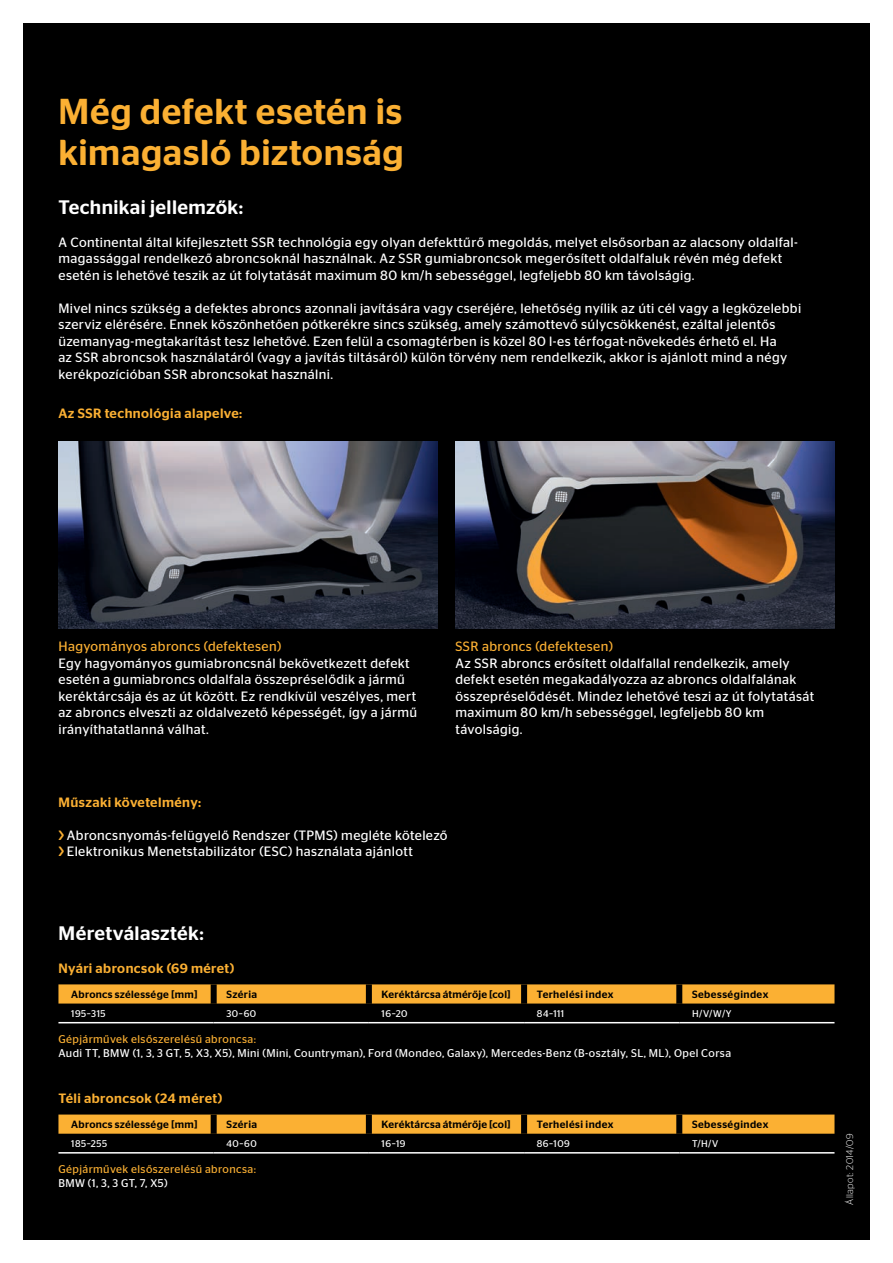
<style>
.page{position:relative;width:893px;height:1263px;background:#fff}
.page>*{position:absolute;margin:0;border:0;box-sizing:border-box;transform-origin:0 0}
.t1{font:500 36px/41.2px "Continental Stag Sans";letter-spacing:.02em;color:#fbb033}
.t2{font:500 19.5px "Continental Stag Sans";letter-spacing:.02em;color:#fff}
.t3{font:13.5px/16.5px "Continental Stag Sans";letter-spacing:.025em;color:#fff}
.t4{font:500 13.5px "Continental Stag Sans";letter-spacing:.03em;color:#fbb033}
.t5{font:13.5px "Continental Stag Sans";letter-spacing:.03em;color:#fbb033}
.t6{font:11.25px "Continental Stag Sans";letter-spacing:.035em;color:#fff}
.t7{font:11.25px "Continental Stag Sans";letter-spacing:.035em;color:#fbb033}
.t8{font:500 10.5px "Continental Stag Sans";letter-spacing:.03em;color:#000}
.t9{font:9.75px "Continental Stag Sans";letter-spacing:.055em;color:#fff}
.t10{font:300 9.75px "Continental Stag Sans";letter-spacing:.03em;color:#fff}
.s1{font-weight:500;color:#fbb033}
</style>
<div class="page">
<div style="left:23px;top:23px;width:847px;height:1216px;background:#000"></div>
<img style="left:455px;top:442px;width:379px;height:187px">
<img style="left:59px;top:442px;width:379px;height:187px">
<div style="left:58px;top:984px;width:776px;height:19px;background:#fbb033"></div>
<div style="left:211px;top:984px;width:6px;height:19px;background:#000"></div>
<div style="left:366px;top:984px;width:6px;height:19px;background:#000"></div>
<div style="left:521px;top:984px;width:6px;height:19px;background:#000"></div>
<div style="left:676px;top:984px;width:6px;height:19px;background:#000"></div>
<hr style="left:58px;top:1022px;width:156px;height:1px;background:#fff">
<hr style="left:214px;top:1022px;width:155px;height:1px;background:#fff">
<hr style="left:369px;top:1022px;width:155px;height:1px;background:#fff">
<hr style="left:524px;top:1022px;width:155px;height:1px;background:#fff">
<hr style="left:679px;top:1022px;width:155px;height:1px;background:#fff">
<svg style="left:58px;top:1114px;width:776px;height:20px;background:#efa830"></svg>
<div style="left:211px;top:1114px;width:6px;height:20px;background:#000"></div>
<div style="left:366px;top:1114px;width:6px;height:20px;background:#000"></div>
<div style="left:521px;top:1114px;width:6px;height:20px;background:#000"></div>
<div style="left:676px;top:1114px;width:6px;height:20px;background:#000"></div>
<hr style="left:58px;top:1152px;width:156px;height:1px;background:#fff">
<hr style="left:214px;top:1152px;width:155px;height:1px;background:#fff">
<hr style="left:369px;top:1152px;width:155px;height:1px;background:#fff">
<hr style="left:524px;top:1152px;width:155px;height:1px;background:#fff">
<hr style="left:679px;top:1152px;width:155px;height:1px;background:#fff">
<h1 class="t1" style="left:58px;top:91px;width:347px">Még defekt esetén is kimagasló biztonság</h1>
<h2 class="t2" style="left:58px;top:196px;width:186px">Technikai jellemzők:</h2>
<p class="t3" style="left:58px;top:234px;width:741px">A Continental által kifejlesztett SSR technológia egy olyan defekttűrő megoldás, melyet elsősorban az alacsony oldalfal&shy;magassággal rendelkező abroncsoknál használnak. Az SSR gumiabroncsok megerősített oldalfaluk révén még defekt esetén is lehetővé teszik az út folytatását maximum 80 km/h sebességgel, legfeljebb 80 km távolságig.</p>
<p class="t3" style="left:58px;top:300px;width:744px">Mivel nincs szükség a defektes abroncs azonnali javítására vagy cseréjére, lehetőség nyílik az úti cél vagy a legközelebbi szerviz elérésére. Ennek köszönhetően pótkerékre sincs szükség, amely számottevő súlycsökkenést, ezáltal jelentős üzemanyag-megtakarítást tesz lehetővé. Ezen felül a csomagtérben is közel 80 l-es térfogat-növekedés érhető el. Ha<br>az SSR abroncsok használatáról (vagy a javítás tiltásáról) külön törvény nem rendelkezik, akkor is ajánlott mind a négy kerékpozícióban SSR abroncsokat használni.</p>
<p class="t4" style="left:58px;top:406px;width:185px">Az SSR technológia alapelve:</p>
<p class="t5" style="left:58px;top:639px;width:224px">Hagyományos abroncs (defektesen)</p>
<p class="t3" style="left:58px;top:655px;width:360px">Egy hagyományos gumiabroncsnál bekövetkezett defekt esetén a gumiabroncs oldalfala összepréselődik a jármű keréktárcsája és az út között. Ez rendkívül veszélyes, mert az abroncs elveszti az oldalvezető képességét, így a jármű irányíthatatlanná válhat.</p>
<p class="t5" style="left:455px;top:639px;width:159px">SSR abroncs (defektesen)</p>
<p class="t3" style="left:455px;top:655px;width:360px">Az SSR abroncs erősített oldalfallal rendelkezik, amely defekt esetén megakadályozza az abroncs oldalfalának összepréselődését. Mindez lehetővé teszi az út folytatását maximum 80 km/h sebességgel, legfeljebb 80 km távolságig.</p>
<p class="t4" style="left:58px;top:794px;width:144px">Műszaki követelmény:</p>
<p class="t3" style="left:59px;top:826px;width:391px"><span class="s1">&gt;</span> Abroncsnyomás-felügyelő Rendszer (TPMS) megléte kötelező <span class="s1">&gt;</span> Elektronikus Menetstabilizátor (ESC) használata ajánlott</p>
<h2 class="t2" style="left:59px;top:922px;width:147px">Méretválaszték:</h2>
<p class="t4" style="left:58px;top:960px;width:177px">Nyári abroncsok (69 méret)</p>
<p class="t8" style="left:71px;top:988px;width:128px">Abroncs szélessége [mm]</p>
<p class="t8" style="left:226px;top:988px;width:32px">Széria</p>
<p class="t8" style="left:382px;top:988px;width:130px">Keréktárcsa átmérője [col]</p>
<p class="t8" style="left:537px;top:988px;width:78px">Terhelési index</p>
<p class="t8" style="left:692px;top:988px;width:78px">Sebességindex</p>
<p class="t9" style="left:71px;top:1008px;width:36px">195–315</p>
<p class="t9" style="left:226px;top:1008px;width:31px">30–60</p>
<p class="t9" style="left:382px;top:1008px;width:27px">16–20</p>
<p class="t9" style="left:537px;top:1008px;width:29px">84–111</p>
<p class="t9" style="left:692px;top:1008px;width:41px">H/V/W/Y</p>
<p class="t7" style="left:58px;top:1033px;width:199px">Gépjárművek elsőszerelésű abroncsa:</p>
<p class="t6" style="left:58px;top:1046px;width:674px">Audi TT, BMW (1, 3, 3 GT, 5, X3, X5), Mini (Mini, Countryman), Ford (Mondeo, Galaxy), Mercedes-Benz (B-osztály, SL, ML), Opel Corsa</p>
<p class="t4" style="left:58px;top:1090px;width:165px">Téli abroncsok (24 méret)</p>
<p class="t8" style="left:71px;top:1118px;width:128px">Abroncs szélessége [mm]</p>
<p class="t8" style="left:226px;top:1118px;width:32px">Széria</p>
<p class="t8" style="left:382px;top:1118px;width:130px">Keréktárcsa átmérője [col]</p>
<p class="t8" style="left:537px;top:1118px;width:78px">Terhelési index</p>
<p class="t8" style="left:692px;top:1118px;width:78px">Sebességindex</p>
<p class="t9" style="left:71px;top:1138px;width:38px">185–255</p>
<p class="t9" style="left:226px;top:1138px;width:32px">40–60</p>
<p class="t9" style="left:382px;top:1138px;width:25px">16–19</p>
<p class="t9" style="left:537px;top:1138px;width:35px">86–109</p>
<p class="t9" style="left:692px;top:1138px;width:28px">T/H/V</p>
<p class="t7" style="left:58px;top:1163px;width:199px">Gépjárművek elsőszerelésű abroncsa:</p>
<p class="t6" style="left:58px;top:1176px;width:111px">BMW (1, 3, 3 GT, 7, X5)</p>
<p class="t10" style="left:844px;top:1204px;width:72px;rotate:-90deg">Állapot: 2014/09</p>
</div>
